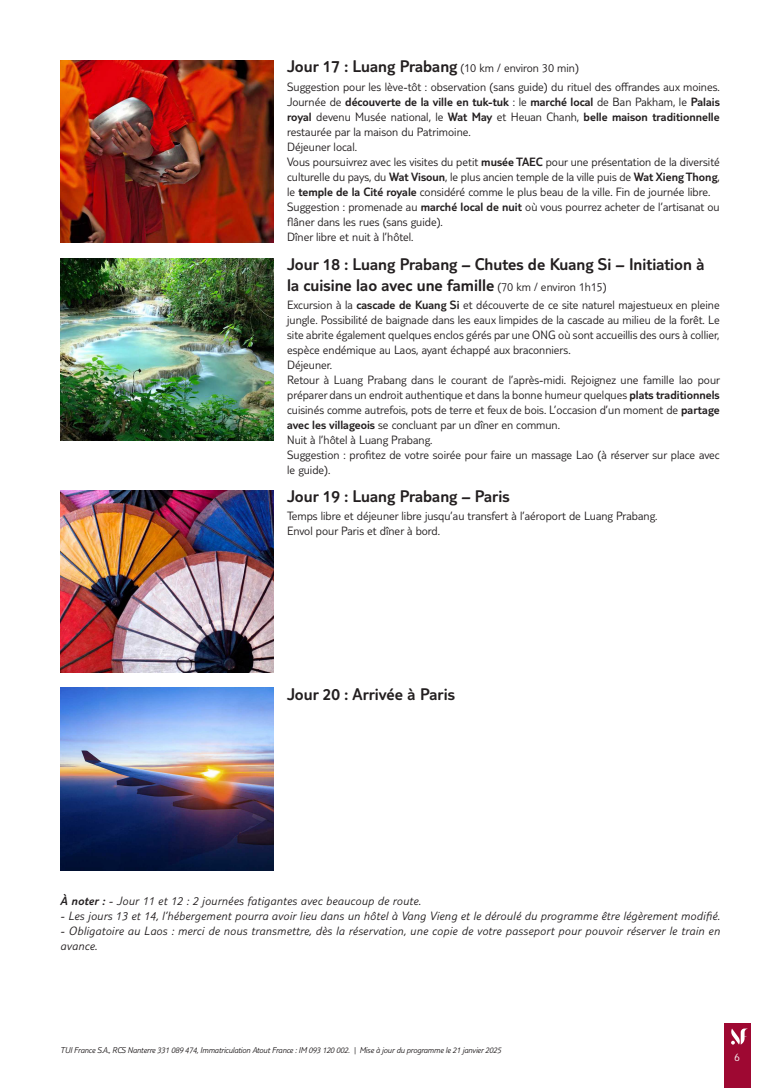
<style>
.page{position:relative;width:780px;height:1088px;background:#fff}
.page>*{position:absolute;margin:0;border:0;box-sizing:border-box;transform-origin:0 0}
.t1{font:300 17.5px/21px "TUI Type";color:#231f20}
.t2{font:300 12.5px/15px "TUI Type";color:#231f20}
.t3{font:italic 300 12.5px/15px "TUI Type";letter-spacing:.02em;color:#231f20}
.t4{font:300 11.25px "TUI Type";color:#fff}
.t5{font:italic 300 8.75px "TUI Type";letter-spacing:-.02em;color:#231f20}
.s1{font-size:12.5px}
.s2{font-style:inherit}
</style>
<div class="page">
<div style="left:724px;top:1023px;width:26px;height:65px;background:#9e0832"></div>
<svg style="left:731px;top:1028px;width:17px;height:16px"></svg>
<img style="left:60px;top:60px;width:213px;height:182px">
<img style="left:60px;top:258px;width:213px;height:182px">
<img style="left:60px;top:490px;width:213px;height:182px">
<img style="left:60px;top:688px;width:213px;height:182px">
<h1 class="t1" style="left:287px;top:55px;width:293px">Jour 17 : Luang Prabang <span class="s1">(10 km / environ 30 min)</span></h1>
<p class="t2" style="left:287px;top:79px;width:434px">Suggestion pour les lève-tôt : observation (sans guide) du rituel des offrandes aux moines.<br>Journée de <span class="s2">découverte de la ville en tuk-tuk</span> : le <span class="s2">marché local</span> de Ban Pakham, le <span class="s2">Palais royal</span> devenu Musée national, le <span class="s2">Wat May</span> et Heuan Chanh, <span class="s2">belle maison traditionnelle </span>restaurée par la maison du Patrimoine.<br>Déjeuner local.<br>Vous poursuivrez avec les visites du petit <span class="s2">musée TAEC</span> pour une présentation de la diversité culturelle du pays, du <span class="s2">Wat Visoun</span>, le plus ancien temple de la ville puis de <span class="s2">Wat Xieng Thong</span>, le <span class="s2">temple de la Cité royale</span> considéré comme le plus beau de la ville. Fin de journée libre.<br>Suggestion : promenade au <span class="s2">marché local de nuit</span> où vous pourrez acheter de l’artisanat ou flâner dans les rues (sans guide).<br>Dîner libre et nuit à l’hôtel.</p>
<h1 class="t1" style="left:287px;top:253px;width:419px">Jour 18 : Luang Prabang – Chutes de Kuang Si – Initiation à la cuisine lao avec une famille <span class="s1">(70 km / environ 1h15)</span></h1>
<p class="t2" style="left:287px;top:297px;width:434px">Excursion à la <span class="s2">cascade de Kuang Si</span> et découverte de ce site naturel majestueux en pleine jungle. Possibilité de baignade dans les eaux limpides de la cascade au milieu de la forêt. Le site abrite également quelques enclos gérés par une ONG où sont accueillis des ours à collier, espèce endémique au Laos, ayant échappé aux braconniers.<br>Déjeuner.<br>Retour à Luang Prabang dans le courant de l’après-midi. Rejoignez une famille lao pour préparer dans un endroit authentique et dans la bonne humeur quelques <span class="s2">plats traditionnels </span>cuisinés comme autrefois, pots de terre et feux de bois. L’occasion d’un moment de <span class="s2">partage avec les villageois</span> se concluant par un dîner en commun.<br>Nuit à l’hôtel à Luang Prabang.<br>Suggestion : profitez de votre soirée pour faire un massage Lao (à réserver sur place avec le guide).</p>
<h1 class="t1" style="left:287px;top:485px;width:224px">Jour 19 : Luang Prabang – Paris</h1>
<p class="t2" style="left:287px;top:508px;width:372px">Temps libre et déjeuner libre jusqu’au transfert à l’aéroport de Luang Prabang.<br>Envol pour Paris et dîner à bord.</p>
<h1 class="t1" style="left:287px;top:683px;width:169px">Jour 20 : Arrivée à Paris</h1>
<p class="t3" style="left:60px;top:893px;width:362px"><span class="s2">À noter :</span> - Jour 11 et 12 : 2 journées fatigantes avec beaucoup de route.</p>
<p class="t3" style="left:60px;top:908px;width:661px">- Les jours 13 et 14, l’hébergement pourra avoir lieu dans un hôtel à Vang Vieng et le déroulé du programme être légèrement modifié.</p>
<p class="t3" style="left:60px;top:923px;width:661px">- Obligatoire au Laos : merci de nous transmettre, dès la réservation, une copie de votre passeport pour pouvoir réserver le train en avance.</p>
<p class="t5" style="left:60px;top:1045px;width:442px">TUI France S.A., RCS Nanterre 331 089 474, Immatriculation Atout France : IM 093 120 002. | Mise à jour du programme le 21 janvier 2025</p>
<p class="t4" style="left:734px;top:1050px;width:7px">6</p>
</div>
